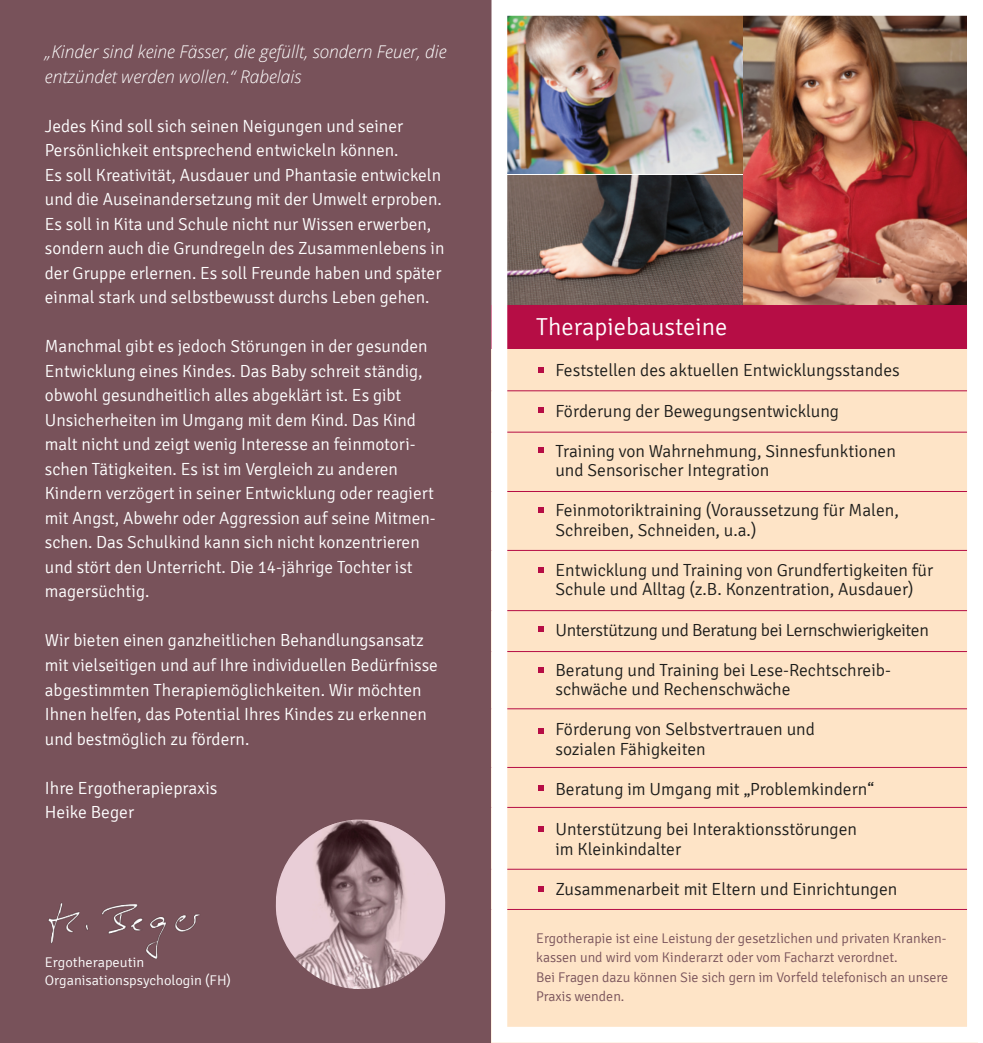
<style>
.page{position:relative;width:983px;height:1043px;background:#fff}
.page>*{position:absolute;margin:0;border:0;box-sizing:border-box;transform-origin:0 0}
.t1{font:300 24.5px "Signika";color:#fff}
.t2{font:300 17.5px/24.5px "Signika";color:#fff}
.t3{font:300 17.5px/19.2px "Signika";color:#1d1d1b}
.t4{font:italic 300 17.5px/24.5px "Open Sans";color:#fff}
.t5{font:300 17.5px "Signika";letter-spacing:-.02em;color:#1d1d1b}
.t6{font:300 14px/19.2px "Signika";color:#78525a}
.t7{font:300 14px/17.5px "Signika";color:#fff}
</style>
<div class="page">
<div style="left:0;top:0;width:491px;height:1042px;background:#78525a"></div>
<img style="left:276px;top:819px;width:169px;height:169px">
<img style="left:48px;top:903px;width:152px;height:56px">
<img style="left:491px;top:0;width:476px;height:1042px">
<p class="t4" style="left:45px;top:41px;width:403px">„Kinder sind keine Fässer, die gefüllt, sondern Feuer, die entzündet werden wollen.“ Rabelais</p>
<p class="t2" style="left:45px;top:114px;width:401px">Jedes Kind soll sich seinen Neigungen und seiner Persönlichkeit entsprechend entwickeln können.<br>Es soll Kreativität, Ausdauer und Phantasie entwickeln und die Auseinandersetzung mit der Umwelt erproben.<br>Es soll in Kita und Schule nicht nur Wissen erwerben, sondern auch die Grundregeln des Zusammenlebens in der Gruppe erlernen. Es soll Freunde haben und später einmal stark und selbstbewusst durchs Leben gehen.</p>
<p class="t2" style="left:45px;top:334px;width:392px">Manchmal gibt es jedoch Störungen in der gesunden Entwicklung eines Kindes. Das Baby schreit ständig, obwohl gesundheitlich alles abgeklärt ist. Es gibt Unsicherheiten im Umgang mit dem Kind. Das Kind malt nicht und zeigt wenig Interesse an feinmotori&shy;schen Tätigkeiten. Es ist im Vergleich zu anderen Kindern verzögert in seiner Entwicklung oder reagiert mit Angst, Abwehr oder Aggression auf seine Mitmen&shy;schen. Das Schulkind kann sich nicht konzentrieren und stört den Unterricht. Die 14-jährige Tochter ist magersüchtig.</p>
<p class="t2" style="left:45px;top:628px;width:394px">Wir bieten einen ganzheitlichen Behandlungsansatz mit vielseitigen und auf Ihre individuellen Bedürfnisse abgestimmten Therapiemöglichkeiten. Wir möchten Ihnen helfen, das Potential Ihres Kindes zu erkennen und bestmöglich zu fördern.</p>
<p class="t2" style="left:45px;top:775px;width:174px">Ihre Ergotherapiepraxis<br>Heike Beger</p>
<p class="t7" style="left:45px;top:953px;width:188px">Ergotherapeutin<br>Organisationspsychologin (FH)</p>
<h1 class="t1" style="left:536px;top:312px;width:193px">Therapiebausteine</h1>
<p class="t3" style="left:555px;top:361px;width:346px">Feststellen des aktuellen Entwicklungsstandes</p>
<p class="t3" style="left:555px;top:401px;width:285px">Förderung der Bewegungsentwicklung</p>
<p class="t3" style="left:555px;top:441px;width:342px">Training von Wahrnehmung, Sinnesfunktionen und Sensorischer Integration</p>
<p class="t3" style="left:555px;top:501px;width:345px">Feinmotoriktraining (Voraussetzung für Malen,<br>Schreiben, Schneiden, u.a.)</p>
<p class="t3" style="left:555px;top:560px;width:379px">Entwicklung und Training von Grundfertigkeiten für<br>Schule und Alltag (z.B. Konzentration, Ausdauer)</p>
<p class="t5" style="left:555px;top:619px;width:375px">Unterstützung und Beratung bei Lernschwierigkeiten</p>
<p class="t3" style="left:555px;top:660px;width:337px">Beratung und Training bei Lese-Rechtschreib&shy;schwäche und Rechenschwäche</p>
<p class="t3" style="left:555px;top:720px;width:261px">Förderung von Selbstvertrauen und sozialen Fähigkeiten</p>
<p class="t3" style="left:555px;top:779px;width:320px">Beratung im Umgang mit „Problemkindern“</p>
<p class="t3" style="left:555px;top:819px;width:303px">Unterstützung bei Interaktionsstörungen im Kleinkindalter</p>
<p class="t3" style="left:555px;top:879px;width:343px">Zusammenarbeit mit Eltern und Einrichtungen</p>
<p class="t6" style="left:536px;top:928px;width:413px">Ergotherapie ist eine Leistung der gesetzlichen und privaten Kranken&shy;kassen und wird vom Kinderarzt oder vom Facharzt verordnet.<br>Bei Fragen dazu können Sie sich gern im Vorfeld telefonisch an unsere Praxis wenden.</p>
</div>
